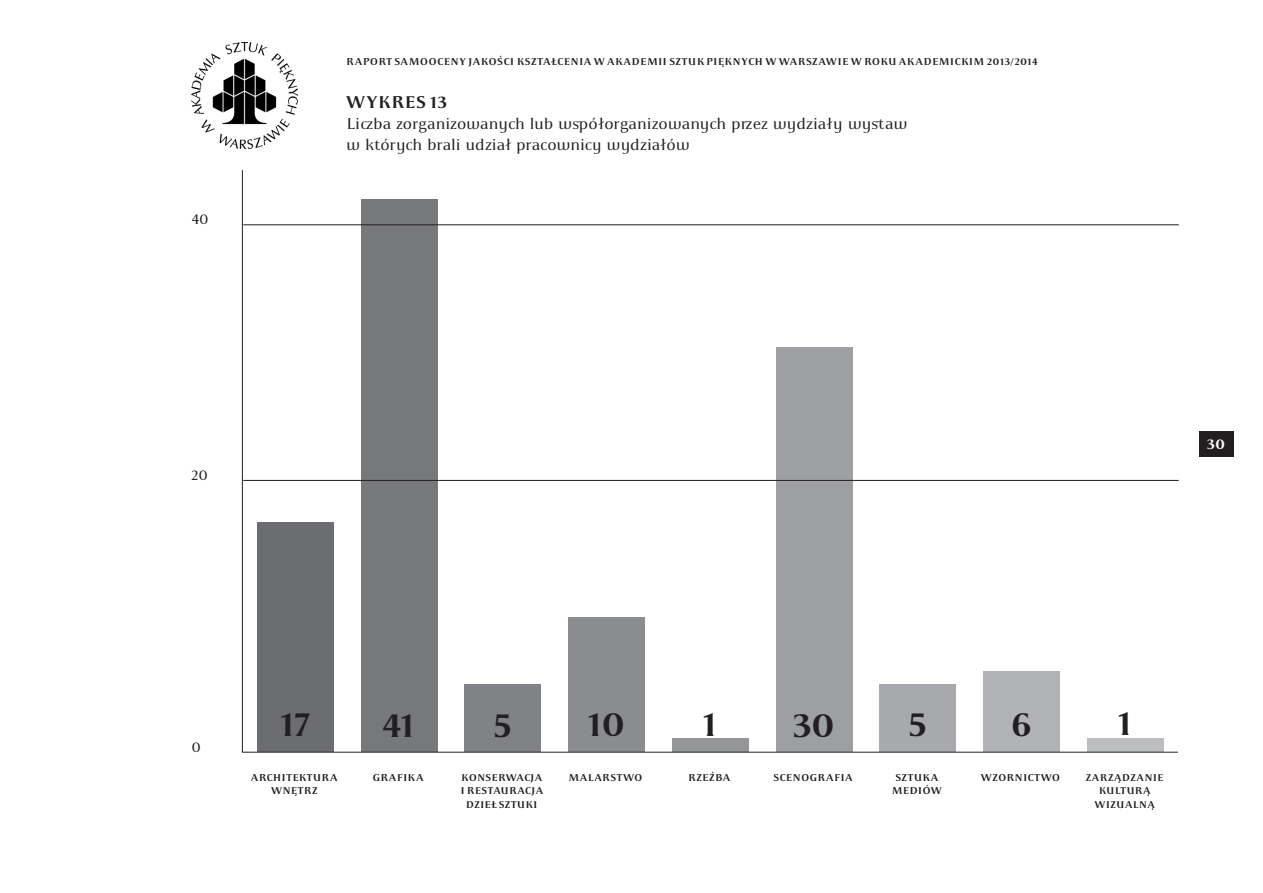
<style>
.page{position:relative;width:1263px;height:893px;background:#fff}
.page>*{position:absolute;margin:0;border:0;box-sizing:border-box;transform-origin:0 0}
.t1{font:700 36px "Apolonia";letter-spacing:-.02em;color:#231f20}
.t2{font:700 18px "Apolonia";letter-spacing:.025em;color:#231f20}
.t3{font:16.5px "Apolonia";color:#231f20}
.t4{font:15px "Apolonia";color:#231f20}
.t5{font:700 15px "Apolonia";color:#fff}
.t6{font:700 10.5px/13.5px "Apolonia";letter-spacing:.04em;color:#231f20;text-align:center}
.t7{font:700 10.5px/13.5px "Apolonia";letter-spacing:.01em;color:#231f20;text-align:center}
.t8{font:700 10.35px/13.4px "Apolonia";letter-spacing:.025em;color:#231f20;text-align:center}
</style>
<div class="page">
<div style="left:1199px;top:431px;width:34px;height:26px;background:#231f20"></div>
<img style="left:191px;top:43px;width:107px;height:106px">
<svg style="left:242px;top:170px;width:937px;height:583px"></svg>
<hr style="left:243px;top:224px;width:936px;height:1px;background:#231f20">
<hr style="left:243px;top:480px;width:936px;height:1px;background:#231f20">
<p class="t4" style="left:192px;top:211px;width:19px">40</p>
<p class="t4" style="left:191px;top:466px;width:18px">20</p>
<p class="t6" style="left:346px;top:55px;width:693px">RAPORT SAMOOCENY JAKOŚCI KSZTAŁCENIA W AKADEMII SZTUK PIĘKNYCH W WARSZAWIE W ROKU AKADEMICKIM 2013/2014</p>
<p class="t2" style="left:346px;top:91px;width:102px">WYKRES 13</p>
<p class="t3" style="left:346px;top:114px;width:563px">Liczba zorganizowanych lub współorganizowanych przez wydziały wystaw</p>
<p class="t3" style="left:346px;top:135px;width:345px">w których brali udział pracownicy wydziałów</p>
<h3 class="t5" style="left:1207px;top:435px;width:20px">30</h3>
<p class="t4" style="left:191px;top:738px;width:11px">0</p>
<p class="t1" style="left:280px;top:703px;width:31px">17</p>
<p class="t1" style="left:383px;top:704px;width:34px">41</p>
<p class="t1" style="left:494px;top:704px;width:20px">5</p>
<p class="t1" style="left:588px;top:703px;width:39px">10</p>
<p class="t1" style="left:703px;top:703px;width:16px">1</p>
<p class="t1" style="left:793px;top:704px;width:43px">30</p>
<p class="t1" style="left:909px;top:703px;width:20px">5</p>
<p class="t1" style="left:1011px;top:703px;width:24px">6</p>
<p class="t1" style="left:1118px;top:703px;width:16px">1</p>
<p class="t6" style="left:372px;top:771px;width:52px">GRAFIKA</p>
<p class="t6" style="left:568px;top:771px;width:76px">MALARSTWO</p>
<p class="t6" style="left:688px;top:771px;width:44px">RZEŹBA</p>
<p class="t6" style="left:773px;top:771px;width:81px">SCENOGRAFIA</p>
<p class="t7" style="left:892px;top:771px;width:52px">SZTUKA<br>MEDIÓW</p>
<p class="t6" style="left:981px;top:771px;width:81px">WZORNICTWO</p>
<p class="t6" style="left:251px;top:771px;width:88px">ARCHITEKTURA<br>WNĘTRZ</p>
<p class="t8" style="left:1086px;top:771px;width:79px">ZARZĄDZANIE<br>KULTURĄ<br>WIZUALNĄ</p>
<p class="t8" style="left:460px;top:771px;width:84px">KONSERWACJA<br>I RESTAURACJA<br>DZIEŁ SZTUKI</p>
</div>
